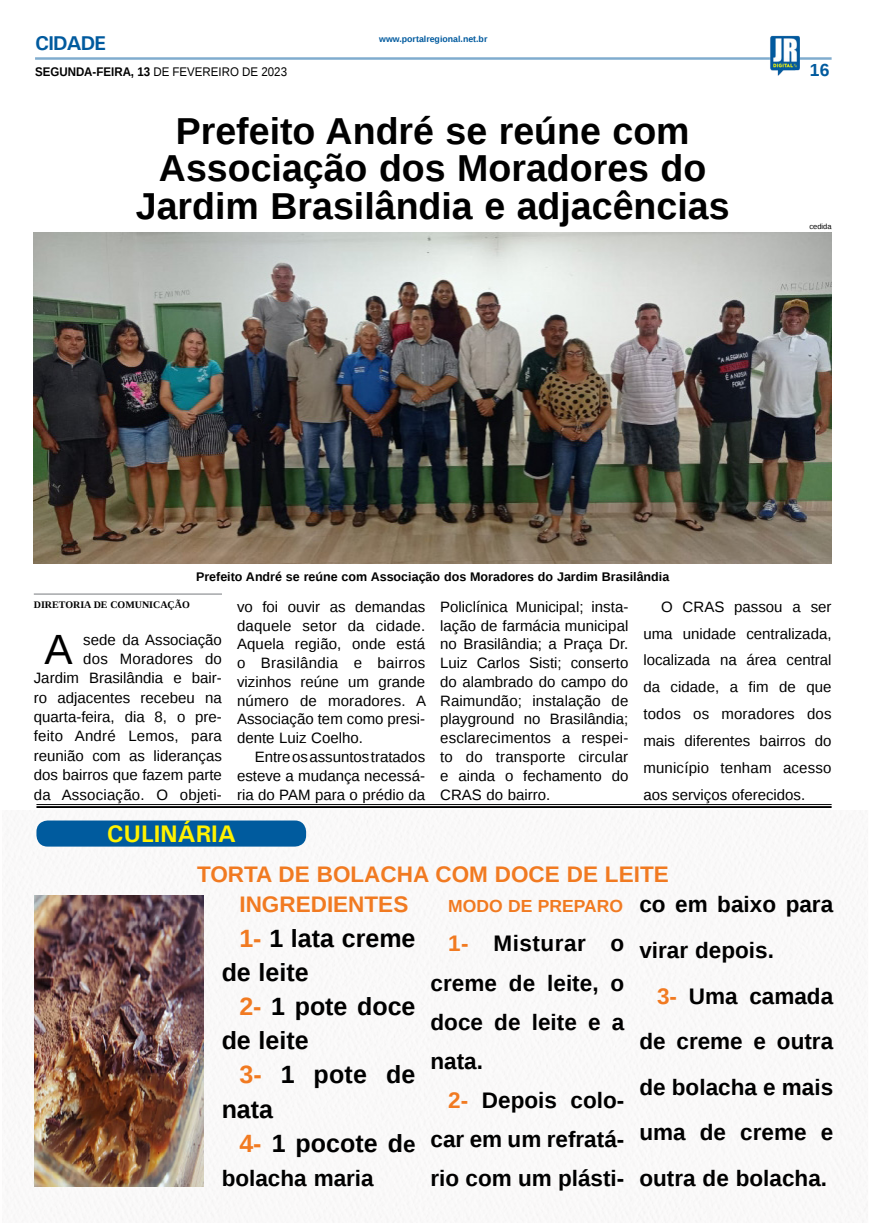
<style>
.page{position:relative;width:869px;height:1223px;background:#fff}
.page>*{position:absolute;margin:0;border:0;box-sizing:border-box;transform-origin:0 0}
.MATÉRIA{font:42.25px "Liberation Sans";color:#000}
.TÍTULO{font:700 37.5px/37.5px "Liberation Sans";color:#000;text-align:center}
.MATÉRIA-2{font:700 25px/34.2px "Liberation Sans";color:#000}
.t1{font:700 24px "Univers";color:#fff200}
.MATÉRIA-3{font:700 22.5px/39.1px "Liberation Sans";color:#000;text-align:justify}
.TÍTULO-2{font:700 22.5px "Liberation Sans";color:#f17a21}
.MATÉRIA-4{font:700 22.5px "Liberation Sans";color:#f17a21}
.TITULO_PG{font:700 20px "Univers";letter-spacing:-.04em;color:#005a9e}
.MATÉRIA-5{font:700 17.5px "Liberation Sans";color:#f17a21}
.TÍTULO-3{font:700 17.5px "Liberation Sans";color:#005a9e}
.MATÉRIA-6{font:15px/18.8px "Liberation Sans";color:#000;text-align:justify}
.LEGENDA{font:700 12.5px "Liberation Sans";color:#000}
.t2{font:12.5px "Liberation Sans";color:#000;scale:.92 1}
.CRÉDITO_NOME{font:700 10px "Liberation Serif";color:#000}
.DATA_PG{font:700 8.75px "Liberation Sans";color:#005a9e}
.CRÉDITO_FOTO{font:7.5px "Liberation Sans";color:#000}
.s1{font-weight:700}
.s2{color:#f17a21}
.s3{font-size:22.5px}
</style>
<div class="page">
<hr style="left:35px;top:57px;width:796px;height:3px;background:#005a9e">
<img style="left:769px;top:36px;width:30px;height:40px">
<img style="left:3px;top:810px;width:864px;height:412px">
<div style="left:36px;top:820px;width:270px;height:26px;background:#005b9e;border-radius:11px"></div>
<hr style="left:36px;top:804px;width:795px;height:1px;background:#000101">
<hr style="left:36px;top:806px;width:795px;height:2px;background:#000101">
<img style="left:34px;top:896px;width:170px;height:290px">
<img style="left:34px;top:232px;width:797px;height:331px">
<hr style="left:34px;top:593px;width:188px;height:1px;background:#939598">
<p class="TITULO_PG" style="left:35px;top:31px;width:72px">CIDADE</p>
<p class="t2" style="left:35px;top:65px;width:275px"><span class="s1">SEGUNDA-FEIRA, 13</span> DE FEVEREIRO DE 2023</p>
<p class="DATA_PG" style="left:379px;top:33px;width:110px">www.portalregional.net.br</p>
<p class="TÍTULO" style="left:136px;top:111px;width:595px">Prefeito André se reúne com<br>Associação dos Moradores do<br>Jardim Brasilândia e adjacências</p>
<p class="TÍTULO-3" style="left:809px;top:58px;width:21px">16</p>
<p class="CRÉDITO_FOTO" style="left:809px;top:222px;width:24px">cedida</p>
<p class="LEGENDA" style="left:196px;top:568px;width:474px">Prefeito André se reúne com Associação dos Moradores do Jardim Brasilândia</p>
<p class="CRÉDITO_NOME" style="left:34px;top:597px;width:157px">DIRETORIA DE COMUNICAÇÃO</p>
<p class="MATÉRIA" style="left:44px;top:625px;width:30px">A</p>
<p class="MATÉRIA-6" style="left:34px;top:631px;width:189px;line-height:19.2px;text-align:right">sede da Associação<br>dos Moradores do<br>Jardim Brasilândia e bair&shy;ro adjacentes recebeu na quarta-feira, dia 8, o pre&shy;feito André Lemos, para reunião com as lideranças dos bairros que fazem parte da Associação. O objeti-</p>
<p class="MATÉRIA-6" style="left:237px;top:598px;width:190px">vo foi ouvir as demandas daquele setor da cidade.<br>Aquela região, onde está o Brasilândia e bairros vizinhos reúne um grande número de moradores. A Associação tem como presi&shy;dente Luiz Coelho.</p>
<p class="MATÉRIA-6" style="left:237px;top:748px;width:189px;text-indent:18px">Entre os assuntos tratados esteve a mudança necessá&shy;ria do PAM para o prédio da</p>
<p class="MATÉRIA-6" style="left:440px;top:598px;width:189px">Policlínica Municipal; insta&shy;lação de farmácia municipal no Brasilândia; a Praça Dr.<br>Luiz Carlos Sisti; conserto do alambrado do campo do Raimundão; instalação de playground no Brasilândia; esclarecimentos a respei&shy;to do transporte circular e ainda o fechamento do CRAS do bairro.</p>
<p class="MATÉRIA-6" style="left:643px;top:594px;width:190px;line-height:26.9px;text-indent:18px">O CRAS passou a ser uma unidade centralizada, localizada na área central da cidade, a fim de que todos os moradores dos mais diferentes bairros do município tenham acesso aos serviços oferecidos.</p>
<p class="t1" style="left:107px;top:819px;width:130px">CULINÁRIA</p>
<p class="TÍTULO-2" style="left:197px;top:858px;width:473px">TORTA DE BOLACHA COM DOCE DE LEITE</p>
<p class="MATÉRIA-4" style="left:239px;top:889px;width:170px">INGREDIENTES</p>
<p class="MATÉRIA-2" style="left:221px;top:920px;width:195px;text-indent:18px"><span class="s2">1-</span> 1 lata creme de leite</p>
<p class="MATÉRIA-2" style="left:221px;top:988px;width:195px;text-indent:18px"><span class="s2">2-</span> 1 pote doce de leite</p>
<p class="MATÉRIA-2" style="left:221px;top:1057px;width:195px;text-indent:18px"><span class="s2">3-</span> 1 pote de nata</p>
<p class="MATÉRIA-2" style="left:239px;top:1125px;width:177px"><span class="s2">4-</span> 1 pocote d<span class="s3">e</span></p>
<p class="MATÉRIA-3" style="left:221px;top:1158px;width:153px">bolacha maria</p>
<p class="MATÉRIA-3" style="left:639px;top:881px;width:195px;line-height:45.6px">co em baixo para virar depois.</p>
<p class="MATÉRIA-3" style="left:639px;top:972px;width:195px;line-height:45.6px;text-indent:18px"><span class="s2">3-</span> Uma camada de creme e outra de bolacha e mais uma de creme e outra de bolacha.</p>
<p class="MATÉRIA-5" style="left:448px;top:894px;width:176px">MODO DE PREPARO</p>
<p class="MATÉRIA-3" style="left:430px;top:923px;width:195px;text-indent:18px"><span class="s2">1-</span> Misturar o creme de leite, o doce de leite e a nata.</p>
<p class="MATÉRIA-3" style="left:430px;top:1080px;width:195px;text-indent:18px"><span class="s2">2-</span> Depois colo&shy;car em um refratá&shy;rio com um plásti-</p>
</div>
